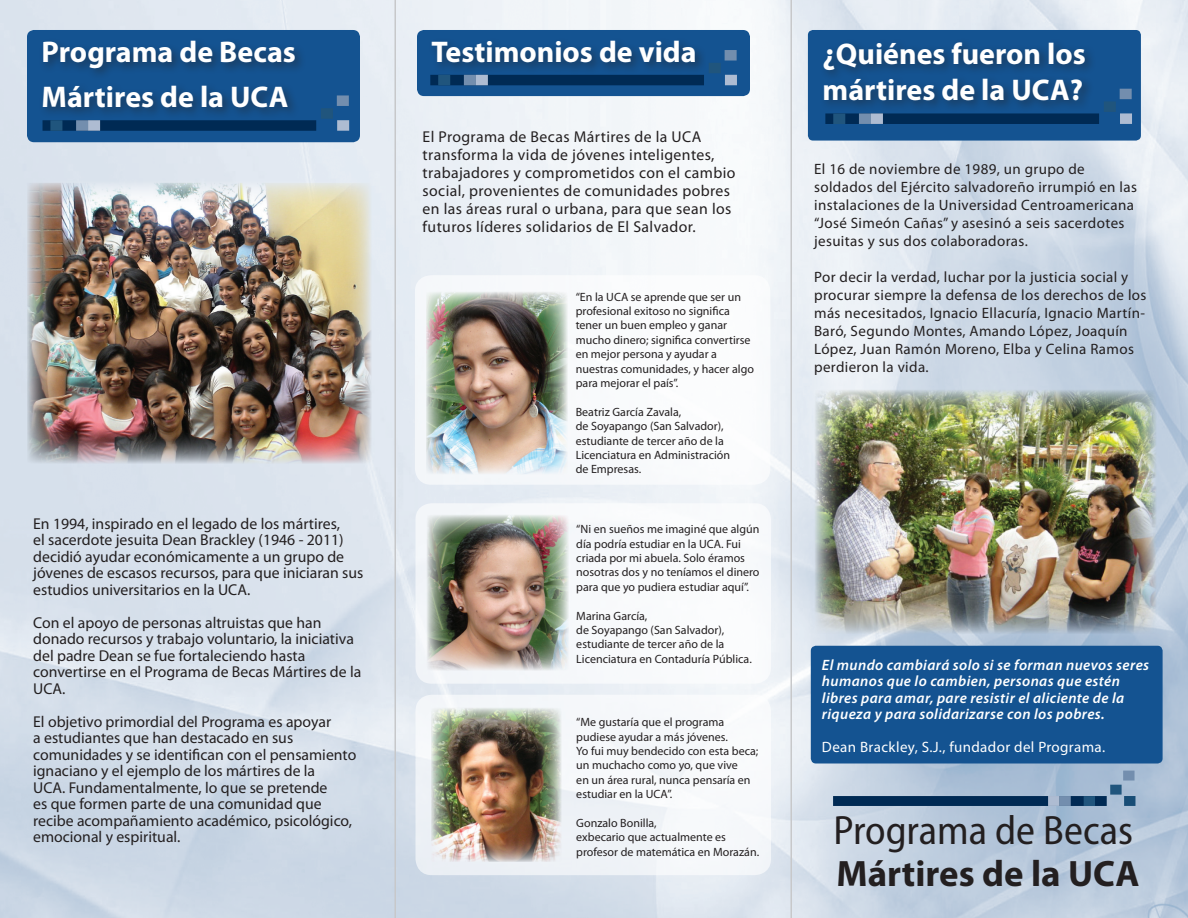
<style>
.page{position:relative;width:1188px;height:918px;background:#fff}
.page>*{position:absolute;margin:0;border:0;box-sizing:border-box;transform-origin:0 0}
.t1{font:semi-condensed 41.1px "Myriad Pro";color:#231f20}
.t2{font:700 36.9px "Myriad Pro";color:#231f20}
.t3{font:700 30px/36px "Myriad Pro";color:#fff}
.t4{font:15.75px/16.5px "Myriad Pro";color:#231f20}
.t5{font:15.75px/18px "Myriad Pro";letter-spacing:.025em;color:#231f20}
.t6{font:15px/18px "Myriad Pro";letter-spacing:.025em;color:#231f20}
.t7{font:italic 600 15px/16.5px "Myriad Pro";letter-spacing:.025em;color:#fff}
.t8{font:15px "Myriad Pro";letter-spacing:.025em;color:#fff}
.t9{font:12px/14.4px "Myriad Pro";color:#231f20}
</style>
<div class="page">
<img style="left:0;top:0;width:1188px;height:918px">
<img style="left:27px;top:182px;width:344px;height:281px">
<div style="left:417px;top:30px;width:333px;height:66px;background:#145391;border-radius:7px"></div>
<div style="left:427px;top:36px;width:279px;height:38px;background:#231f20;opacity:.5"></div>
<div style="left:415px;top:275px;width:355px;height:210px;background:#fff;border-radius:16px"></div>
<img style="left:426px;top:292px;width:142px;height:182px">
<div style="left:416px;top:503px;width:355px;height:181px;background:#f8fafb;border-radius:16px"></div>
<img style="left:427px;top:515px;width:141px;height:156px">
<div style="left:416px;top:695px;width:355px;height:180px;background:#f5f8fa;border-radius:16px"></div>
<img style="left:431px;top:708px;width:130px;height:153px">
<div style="left:808px;top:30px;width:333px;height:111px;background:#145391;border-radius:5px"></div>
<div style="left:819px;top:37px;width:277px;height:75px;background:#231f20;opacity:.5"></div>
<hr style="left:394px;top:0;width:2px;height:918px;background:#c7c8ca">
<hr style="left:790px;top:0;width:2px;height:918px;background:#c7c8ca">
<div style="left:430px;top:75px;width:274px;height:10px;background:#002a54"></div>
<div style="left:438px;top:75px;width:12px;height:10px;background:#20557d"></div>
<div style="left:464px;top:75px;width:12px;height:10px;background:#738eae"></div>
<div style="left:476px;top:75px;width:12px;height:10px;background:#aebcd2"></div>
<div style="left:709px;top:63px;width:12px;height:10px;background:#20557d"></div>
<div style="left:725px;top:50px;width:12px;height:11px;background:#738eae"></div>
<div style="left:725px;top:75px;width:12px;height:10px;background:#aebcd2"></div>
<div style="left:825px;top:113px;width:274px;height:11px;background:#002a54"></div>
<div style="left:833px;top:114px;width:12px;height:10px;background:#20557d"></div>
<div style="left:859px;top:113px;width:12px;height:11px;background:#738eae"></div>
<div style="left:871px;top:113px;width:12px;height:11px;background:#aebcd2"></div>
<div style="left:1104px;top:101px;width:12px;height:11px;background:#20557d"></div>
<div style="left:1120px;top:89px;width:12px;height:10px;background:#738eae"></div>
<div style="left:1120px;top:113px;width:12px;height:11px;background:#aebcd2"></div>
<div style="left:811px;top:646px;width:352px;height:118px;background:#145391;border-radius:5px"></div>
<div style="left:27px;top:30px;width:333px;height:112px;background:#145391;border-radius:7px"></div>
<div style="left:38px;top:36px;width:268px;height:83px;background:#231f20;opacity:.5"></div>
<div style="left:43px;top:120px;width:273px;height:11px;background:#002a54"></div>
<div style="left:50px;top:120px;width:12px;height:11px;background:#20557d"></div>
<div style="left:76px;top:120px;width:12px;height:11px;background:#738eae"></div>
<div style="left:88px;top:120px;width:12px;height:11px;background:#aebcd2"></div>
<div style="left:321px;top:108px;width:12px;height:11px;background:#20557d"></div>
<div style="left:337px;top:95px;width:12px;height:11px;background:#738eae"></div>
<div style="left:337px;top:120px;width:12px;height:11px;background:#aebcd2"></div>
<div style="left:833px;top:796px;width:274px;height:10px;background:#002a54"></div>
<div style="left:1110px;top:785px;width:12px;height:10px;background:#20557d"></div>
<div style="left:1123px;top:771px;width:12px;height:10px;background:#738eae"></div>
<div style="left:1124px;top:796px;width:11px;height:10px;background:#184d76"></div>
<div style="left:1084px;top:796px;width:11px;height:10px;background:#20557d"></div>
<div style="left:1059px;top:796px;width:12px;height:10px;background:#738eae"></div>
<div style="left:1048px;top:796px;width:11px;height:10px;background:#aebcd2"></div>
<img style="left:814px;top:390px;width:342px;height:244px">
<h3 class="t3" style="left:42px;top:29px;width:256px;line-height:44.4px">Programa de Becas<br>Mártires de la UCA</h3>
<h3 class="t4" style="left:33px;top:515px;width:332px">En 1994, inspirado en el legado de los mártires,<br>el sacerdote jesuita Dean Brackley (1946 - 2011) decidió ayudar económicamente a un grupo de jóvenes de escasos recursos, para que iniciaran sus estudios universitarios en la UCA.</h3>
<h3 class="t4" style="left:33px;top:614px;width:330px">Con el apoyo de personas altruistas que han donado recursos y trabajo voluntario, la iniciativa del padre Dean se fue fortaleciendo hasta convertirse en el Programa de Becas Mártires de la UCA.</h3>
<p class="t4" style="left:33px;top:713px;width:325px">El objetivo primordial del Programa es apoyar<br>a estudiantes que han destacado en sus comunidades y se identifican con el pensamiento ignaciano y el ejemplo de los mártires de la<br>UCA. Fundamentalmente, lo que se pretende<br>es que formen parte de una comunidad que recibe acompañamiento académico, psicológico, emocional y espiritual.</p>
<h3 class="t3" style="left:432px;top:33px;width:267px">Testimonios de vida</h3>
<p class="t5" style="left:423px;top:127px;width:314px">El Programa de Becas Mártires de la UCA transforma la vida de jóvenes inteligentes, trabajadores y comprometidos con el cambio social, provenientes de comunidades pobres en las áreas rural o urbana, para que sean los futuros líderes solidarios de El Salvador.</p>
<p class="t9" style="left:576px;top:289px;width:180px">“En la UCA se aprende que ser un profesional exitoso no significa tener un buen empleo y ganar mucho dinero; significa convertirse en mejor persona y ayudar a nuestras comunidades, y hacer algo para mejorar el país”.</p>
<p class="t9" style="left:576px;top:404px;width:156px">Beatriz García Zavala,<br>de Soyapango (San Salvador), estudiante de tercer año de la<br>Licenciatura en Administración de Empresas.</p>
<p class="t9" style="left:576px;top:522px;width:185px">“Ni en sueños me imaginé que algún día podría estudiar en la UCA. Fui criada por mi abuela. Solo éramos nosotras dos y no teníamos el dinero para que yo pudiera estudiar aquí”.</p>
<p class="t9" style="left:576px;top:608px;width:177px">Marina García,<br>de Soyapango (San Salvador), estudiante de tercer año de la<br>Licenciatura en Contaduría Pública.</p>
<p class="t9" style="left:576px;top:715px;width:184px">“Me gustaría que el programa pudiese ayudar a más jóvenes.<br>Yo fui muy bendecido con esta beca; un muchacho como yo, que vive<br>en un área rural, nunca pensaría en estudiar en la UCA”.</p>
<p class="t9" style="left:576px;top:816px;width:184px">Gonzalo Bonilla,<br>exbecario que actualmente es profesor de matemática en Morazán.</p>
<h3 class="t3" style="left:823px;top:35px;width:265px">¿Quiénes fueron los mártires de la UCA?</h3>
<p class="t6" style="left:814px;top:159px;width:324px">El 16 de noviembre de 1989, un grupo de soldados del Ejército salvadoreño irrumpió en las instalaciones de la Universidad Centroamericana “José Simeón Cañas” y asesinó a seis sacerdotes jesuitas y sus dos colaboradoras.</p>
<p class="t6" style="left:814px;top:267px;width:334px">Por decir la verdad, luchar por la justicia social y procurar siempre la defensa de los derechos de los más necesitados, Ignacio Ellacuría, Ignacio Martín-Baró, Segundo Montes, Amando López, Joaquín López, Juan Ramón Moreno, Elba y Celina Ramos perdieron la vida.</p>
<p class="t7" style="left:822px;top:656px;width:329px">El mundo cambiará solo si se forman nuevos seres humanos que lo cambien, personas que estén libres para amar, pare resistir el aliciente de la riqueza y para solidarizarse con los pobres.</p>
<p class="t8" style="left:822px;top:738px;width:285px">Dean Brackley, S.J., fundador del Programa.</p>
<h1 class="t1" style="left:834px;top:808px;width:301px">Programa de Becas</h1>
<h2 class="t2" style="left:836px;top:850px;width:305px">Mártires de la UCA</h2>
</div>
